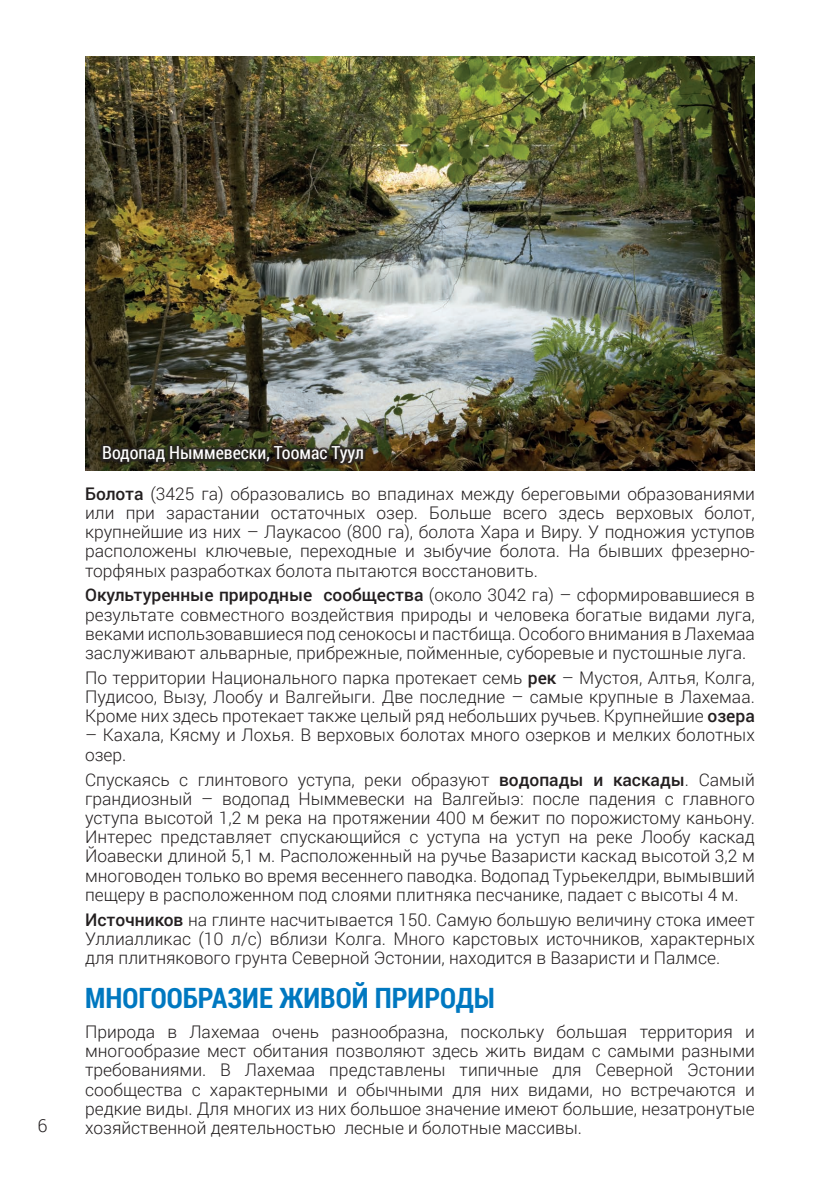
<style>
.page{position:relative;width:840px;height:1191px;background:#fff}
.page>*{position:absolute;margin:0;border:0;box-sizing:border-box;transform-origin:0 0}
.t1{font:700 28px "Roboto Condensed";color:#0078c0}
.t2{font:18px "Roboto Condensed";color:#fff}
.t3{font:300 18px "Roboto";color:#231f20}
.t4{font:300 17.4px/19.2px "Roboto";color:#231f20;text-align:justify}
.s1{font-weight:500}
</style>
<div class="page">
<img style="left:85px;top:57px;width:669px;height:413px">
<div style="left:100px;top:443px;width:265px;height:22px;background:#231f20;opacity:.75"></div>
<p class="t2" style="left:102px;top:440px;width:263px">Водопад Ныммевески, Тоомас Туул</p>
<p class="t4" style="left:85px;top:483px;width:670px"><span class="s1">Болота</span> (3425 га) образовались во впадинах между береговыми образованиями или при зарастании остаточных озер. Больше всего здесь верховых болот, крупнейшие из них – Лаукасоо (800 га), болота Хара и Виру. У подножия уступов расположены ключевые, переходные и зыбучие болота. На бывших фрезерно&shy;торфяных разработках болота пытаются восстановить.</p>
<p class="t4" style="left:85px;top:585px;width:671px"><span class="s1">Окультуренные природные сообщества</span> (около 3042 га) – сформировавшиеся в результате совместного воздействия природы и человека богатые видами луга, веками использовавшиеся под сенокосы и пастбища. Особого внимания в Лахемаа заслуживают альварные, прибрежные, пойменные, суборевые и пустошные луга.</p>
<p class="t4" style="left:85px;top:667px;width:670px">По территории Национального парка протекает семь <span class="s1">рек</span> – Мустоя, Алтья, Колга, Пудисоо, Вызу, Лообу и Валгейыги. Две последние – самые крупные в Лахемаа.<br>Кроме них здесь протекает также целый ряд небольших ручьев. Крупнейшие <span class="s1">озера</span></p>
<p class="t4" style="left:85px;top:725px;width:670px">– Кахала, Кясму и Лохья. В верховых болотах много озерков и мелких болотных озер.</p>
<p class="t4" style="left:85px;top:769px;width:671px">Спускаясь с глинтового уступа, реки образуют <span class="s1">водопады и каскады</span>. Самый грандиозный – водопад Ныммевески на Валгейыэ: после падения с главного уступа высотой 1,2 м река на протяжении 400 м бежит по порожистому каньону.<br>Интерес представляет спускающийся с уступа на уступ на реке Лообу каскад Йоавески длиной 5,1 м. Расположенный на ручье Вазаристи каскад высотой 3,2 м многоводен только во время весеннего паводка. Водопад Турьекелдри, вымывший пещеру в расположенном под слоями плитняка песчанике, падает с высоты 4 м.</p>
<p class="t4" style="left:85px;top:909px;width:670px"><span class="s1">Источников</span> на глинте насчитывается 150. Самую большую величину стока имеет Уллиалликас (10 л/с) вблизи Колга. Много карстовых источников, характерных для плитнякового грунта Северной Эстонии, находится в Вазаристи и Палмсе.</p>
<h1 class="t1" style="left:85px;top:977px;width:411px">МНОГООБРАЗИЕ ЖИВОЙ ПРИРОДЫ</h1>
<p class="t4" style="left:85px;top:1021px;width:671px">Природа в Лахемаа очень разнообразна, поскольку большая территория и многообразие мест обитания позволяют здесь жить видам с самыми разными требованиями. В Лахемаа представлены типичные для Северной Эстонии сообщества с характерными и обычными для них видами, но встречаются и редкие виды. Для многих из них большое значение имеют большие, незатронутые</p>
<p class="t3" style="left:38px;top:1113px;width:11px">6</p>
<p class="t4" style="left:85px;top:1117px;width:498px">хозяйственной деятельностью лесные и болотные массивы.</p>
</div>
